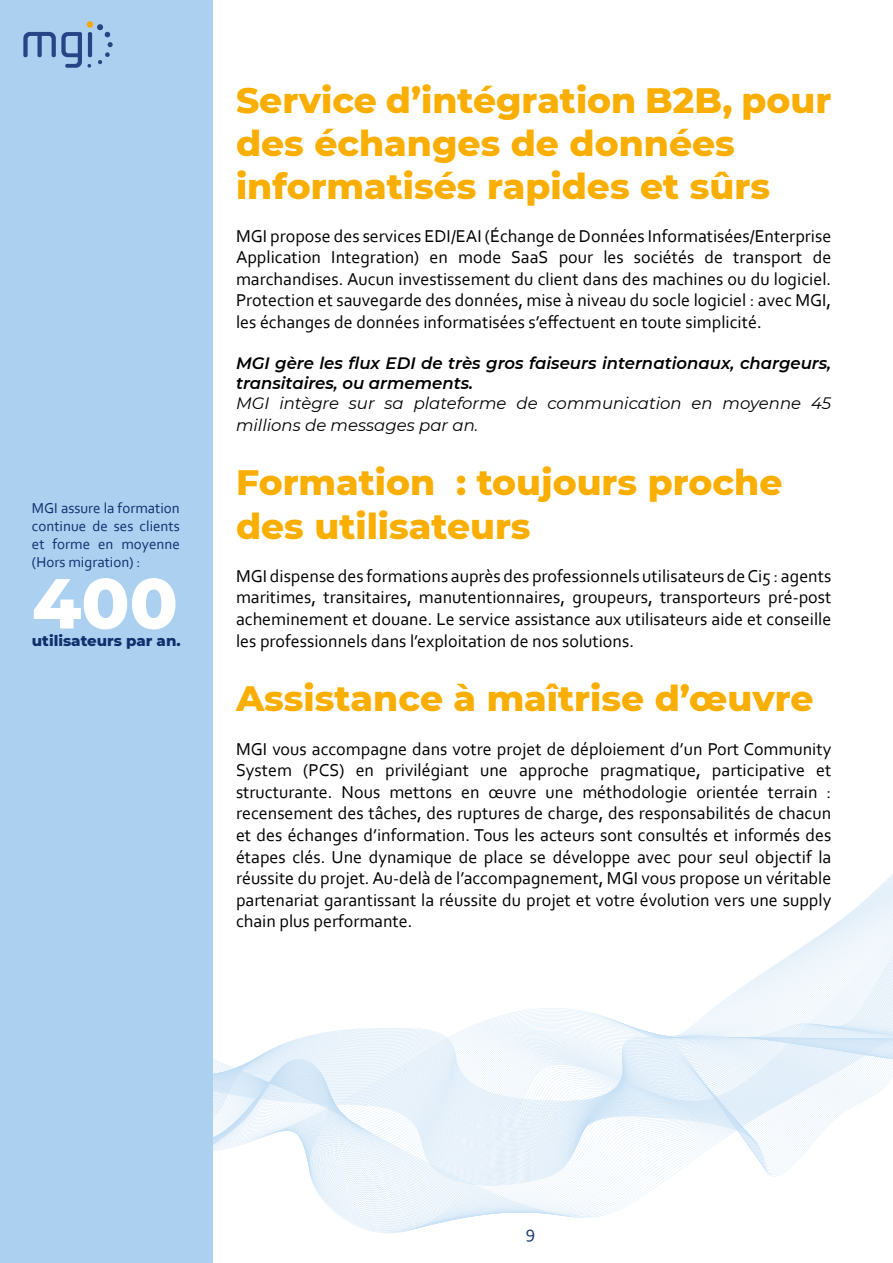
<style>
.page{position:relative;width:893px;height:1263px;background:#fff}
.page>*{position:absolute;margin:0;border:0;box-sizing:border-box;transform-origin:0 0}
.t1{font:800 70.5px "Montserrat";color:#fff}
.t2{font:800 36px/43.2px "Montserrat";color:#f9ae00}
.t3{font:18px/21.6px "Corbel";color:#000;text-align:justify}
.t4{font:18px "Corbel";color:#0f306d}
.t5{font:italic 600 16.5px/19.8px "Montserrat";color:#000}
.t6{font:italic 16.5px/21.6px "Montserrat";color:#000}
.t7{font:15px/18px "Corbel";color:#0f306d;text-align:justify}
.t8{font:800 15px "Montserrat";color:#0f306d}
</style>
<div class="page">
<div style="left:0;top:0;width:213px;height:1263px;background:#abd0f0"></div>
<svg style="left:213px;top:874px;width:680px;height:280px"></svg>
<hr style="left:88px;top:32px;width:4px;height:25px;background:#274485;border-radius:2px">
<div style="left:87px;top:21px;width:6px;height:7px;background:#f7a70a;border-radius:50%"></div>
<svg style="left:23px;top:32px;width:68px;height:36px"></svg>
<svg style="left:97px;top:24px;width:16px;height:40px"></svg>
<p class="t7" style="left:32px;top:499px;width:149px">MGI assure la formation continue de ses clients et forme en moyenne (Hors migration) :</p>
<h1 class="t1" style="left:32px;top:552px;width:147px">400</h1>
<p class="t8" style="left:32px;top:630px;width:150px">utilisateurs par an.</p>
<h2 class="t2" style="left:236px;top:76px;width:597px">Service d’intégration B2B, pour des échanges de données informatisés rapides et sûrs</h2>
<p class="t3" style="left:236px;top:224px;width:597px">MGI propose des services EDI/EAI (Échange de Données Informatisées/Enterprise Application Integration) en mode SaaS pour les sociétés de transport de marchandises. Aucun investissement du client dans des machines ou du logiciel.<br>Protection et sauvegarde des données, mise à niveau du socle logiciel : avec MGI, les échanges de données informatisées s’effectuent en toute simplicité.</p>
<p class="t5" style="left:236px;top:353px;width:597px">MGI gère les flux EDI de très gros faiseurs internationaux, chargeurs, transitaires, ou armements.</p>
<p class="t6" style="left:236px;top:392px;width:597px">MGI intègre sur sa plateforme de communication en moyenne 45 millions de messages par an.</p>
<h2 class="t2" style="left:236px;top:459px;width:548px">Formation : toujours proche des utilisateurs</h2>
<p class="t3" style="left:236px;top:565px;width:597px">MGI dispense des formations auprès des professionnels utilisateurs de Ci5 : agents maritimes, transitaires, manutentionnaires, groupeurs, transporteurs pré-post acheminement et douane. Le service assistance aux utilisateurs aide et conseille les professionnels dans l’exploitation de nos solutions.</p>
<h2 class="t2" style="left:236px;top:675px;width:579px">Assistance à maîtrise d’œuvre</h2>
<p class="t3" style="left:236px;top:737px;width:597px">MGI vous accompagne dans votre projet de déploiement d’un Port Community System (PCS) en privilégiant une approche pragmatique, participative et structurante. Nous mettons en œuvre une méthodologie orientée terrain : recensement des tâches, des ruptures de charge, des responsabilités de chacun et des échanges d’information. Tous les acteurs sont consultés et informés des étapes clés. Une dynamique de place se développe avec pour seul objectif la réussite du projet. Au-delà de l’accompagnement, MGI vous propose un véritable partenariat garantissant la réussite du projet et votre évolution vers une supply chain plus performante.</p>
<p class="t4" style="left:526px;top:1221px;width:11px">9</p>
</div>
